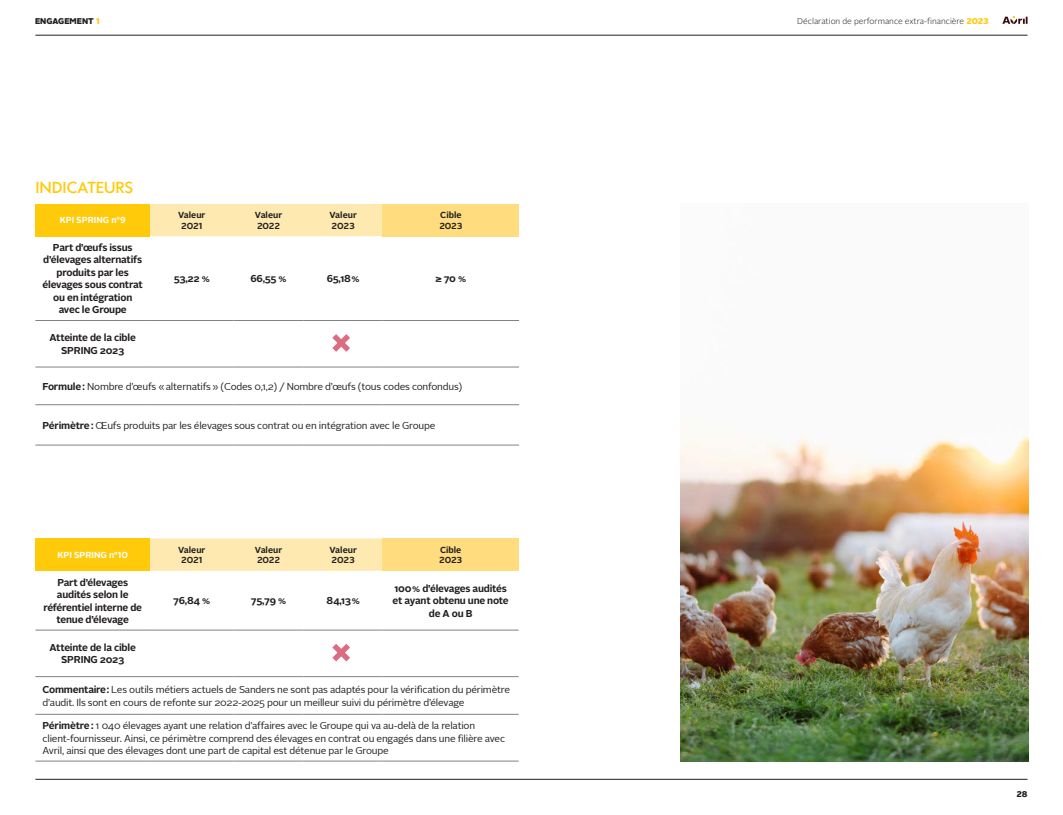
<style>
.page{position:relative;width:1063px;height:815px;background:#fff}
.page>*{position:absolute;margin:0;border:0;box-sizing:border-box;transform-origin:0 0}
.t1{font:500 15px "Klein";color:#feca0a}
.t2{font:10px/12.5px "Alright Sans";letter-spacing:-.02em;color:#231f20}
.t3{font:700 10px/12.5px "Alright Sans";letter-spacing:-.02em;color:#231f20;text-align:center}
.t4{font:700 8.75px/10.5px "Alright Sans";color:#231f20}
.t5{font:700 8.75px "Alright Sans";color:#fff}
.t6{font:300 8.38px "Alright Sans";color:#231f20}
.t7{font:900 8.38px "Alright Sans";color:#231f20}
.s1{color:#feca0a}
.s2{font-weight:900;color:#feca0a}
.s3{font-weight:700}
</style>
<div class="page">
<hr style="left:35px;top:35px;width:993px;height:1px;background:#231f20">
<hr style="left:35px;top:779px;width:993px;height:1px;background:#231f20">
<svg style="left:1002px;top:16px;width:26px;height:8px"></svg>
<div style="left:35px;top:204px;width:115px;height:32px;background:#feca0a"></div>
<div style="left:150px;top:204px;width:233px;height:32px;background:#feeab1"></div>
<div style="left:383px;top:204px;width:136px;height:32px;background:#ffdc7e"></div>
<svg style="left:35px;top:405px;width:484px;height:40px"></svg>
<hr style="left:35px;top:320px;width:115px;height:1px;background:#808285">
<hr style="left:150px;top:320px;width:83px;height:1px;background:#808285">
<hr style="left:233px;top:320px;width:71px;height:1px;background:#808285">
<hr style="left:304px;top:320px;width:79px;height:1px;background:#808285">
<hr style="left:383px;top:320px;width:136px;height:1px;background:#808285">
<hr style="left:35px;top:367px;width:115px;height:1px;background:#808285">
<hr style="left:150px;top:367px;width:83px;height:1px;background:#808285">
<hr style="left:233px;top:367px;width:71px;height:1px;background:#808285">
<hr style="left:304px;top:367px;width:79px;height:1px;background:#808285">
<hr style="left:383px;top:367px;width:136px;height:1px;background:#808285">
<hr style="left:35px;top:404px;width:115px;height:1px;background:#808285">
<hr style="left:150px;top:404px;width:83px;height:1px;background:#808285">
<hr style="left:233px;top:404px;width:71px;height:1px;background:#808285">
<hr style="left:304px;top:404px;width:79px;height:1px;background:#808285">
<hr style="left:383px;top:404px;width:136px;height:1px;background:#808285">
<hr style="left:35px;top:445px;width:115px;height:1px;background:#808285">
<hr style="left:150px;top:445px;width:83px;height:1px;background:#808285">
<hr style="left:233px;top:445px;width:71px;height:1px;background:#808285">
<hr style="left:304px;top:445px;width:79px;height:1px;background:#808285">
<hr style="left:383px;top:445px;width:136px;height:1px;background:#808285">
<svg style="left:332px;top:334px;width:18px;height:18px"></svg>
<img style="left:681px;top:436px;width:348px;height:325px">
<div style="left:35px;top:538px;width:115px;height:33px;background:#feca0a"></div>
<div style="left:150px;top:538px;width:233px;height:33px;background:#feeab1"></div>
<div style="left:383px;top:538px;width:136px;height:33px;background:#ffdc7e"></div>
<svg style="left:35px;top:677px;width:484px;height:84px"></svg>
<hr style="left:35px;top:630px;width:115px;height:1px;background:#808285">
<hr style="left:150px;top:630px;width:83px;height:1px;background:#808285">
<hr style="left:233px;top:630px;width:71px;height:1px;background:#808285">
<hr style="left:304px;top:630px;width:79px;height:1px;background:#808285">
<hr style="left:383px;top:630px;width:136px;height:1px;background:#808285">
<hr style="left:35px;top:676px;width:115px;height:1px;background:#808285">
<hr style="left:150px;top:676px;width:83px;height:1px;background:#808285">
<hr style="left:233px;top:676px;width:71px;height:1px;background:#808285">
<hr style="left:304px;top:676px;width:79px;height:1px;background:#808285">
<hr style="left:383px;top:676px;width:136px;height:1px;background:#808285">
<hr style="left:35px;top:714px;width:115px;height:1px;background:#808285">
<hr style="left:150px;top:714px;width:83px;height:1px;background:#808285">
<hr style="left:233px;top:714px;width:71px;height:1px;background:#808285">
<hr style="left:304px;top:714px;width:79px;height:1px;background:#808285">
<hr style="left:383px;top:714px;width:136px;height:1px;background:#808285">
<hr style="left:35px;top:761px;width:115px;height:1px;background:#808285">
<hr style="left:150px;top:761px;width:83px;height:1px;background:#808285">
<hr style="left:233px;top:761px;width:71px;height:1px;background:#808285">
<hr style="left:304px;top:761px;width:79px;height:1px;background:#808285">
<hr style="left:383px;top:761px;width:136px;height:1px;background:#808285">
<svg style="left:332px;top:644px;width:18px;height:17px"></svg>
<p class="t7" style="left:35px;top:15px;width:66px">ENGAGEMENT <span class="s1">1</span></p>
<p class="t6" style="left:797px;top:15px;width:193px">Déclaration de performance extra-financière <span class="s2">2023</span></p>
<h4 class="t1" style="left:35px;top:176px;width:99px">INDICATEURS</h4>
<p class="t5" style="left:60px;top:214px;width:68px">KPI SPRING n°9</p>
<p class="t3" style="left:43px;top:241px;width:102px">Part d’œufs issus d’élevages alternatifs produits par les élevages sous contrat ou en intégration avec le Groupe</p>
<p class="t3" style="left:50px;top:332px;width:88px">Atteinte de la cible<br>SPRING 2023</p>
<p class="t4" style="left:178px;top:210px;width:29px;text-align:center">Valeur<br>2021</p>
<p class="t4" style="left:255px;top:210px;width:29px">Valeur<br>2022</p>
<p class="t4" style="left:329px;top:210px;width:29px">Valeur<br>2023</p>
<p class="t4" style="left:439px;top:210px;width:25px">Cible<br>2023</p>
<p class="t3" style="left:174px;top:272px;width:38px">53,22 %</p>
<p class="t3" style="left:250px;top:272px;width:38px">66,55 %</p>
<p class="t3" style="left:327px;top:272px;width:34px">65,18 %</p>
<p class="t3" style="left:436px;top:272px;width:32px">≥ 70 %</p>
<p class="t2" style="left:43px;top:380px;width:421px"><span class="s3">Formule :</span> Nombre d’œufs « alternatifs » (Codes 0,1,2) / Nombre d’œufs (tous codes confondus)</p>
<p class="t2" style="left:43px;top:419px;width:394px"><span class="s3">Périmètre :</span> Œufs produits par les élevages sous contrat ou en intégration avec le Groupe</p>
<p class="t5" style="left:57px;top:549px;width:72px">KPI SPRING n°10</p>
<p class="t4" style="left:178px;top:544px;width:29px;text-align:center">Valeur<br>2021</p>
<p class="t4" style="left:255px;top:544px;width:29px">Valeur<br>2022</p>
<p class="t4" style="left:329px;top:544px;width:29px">Valeur<br>2023</p>
<p class="t4" style="left:439px;top:544px;width:25px">Cible<br>2023</p>
<p class="t3" style="left:43px;top:576px;width:100px">Part d’élevages audités selon le référentiel interne de tenue d’élevage</p>
<p class="t3" style="left:393px;top:582px;width:118px">100 % d’élevages audités et ayant obtenu une note de A ou B</p>
<p class="t3" style="left:173px;top:595px;width:39px">76,84 %</p>
<p class="t3" style="left:251px;top:595px;width:37px">75,79 %</p>
<p class="t3" style="left:327px;top:595px;width:35px">84,13 %</p>
<p class="t3" style="left:50px;top:641px;width:88px">Atteinte de la cible<br>SPRING 2023</p>
<p class="t2" style="left:43px;top:683px;width:469px"><span class="s3">Commentaire :</span> Les outils métiers actuels de Sanders ne sont pas adaptés pour la vérification du périmètre d’audit. Ils sont en cours de refonte sur 2022-2025 pour un meilleur suivi du périmètre d’élevage</p>
<p class="t2" style="left:43px;top:719px;width:464px"><span class="s3">Périmètre :</span> 1 040 élevages ayant une relation d’affaires avec le Groupe qui va au-delà de la relation client-fournisseur. Ainsi, ce périmètre comprend des élevages en contrat ou engagés dans une filière avec<br>Avril, ainsi que des élevages dont une part de capital est détenue par le Groupe</p>
<p class="t7" style="left:1016px;top:788px;width:13px">28</p>
</div>
